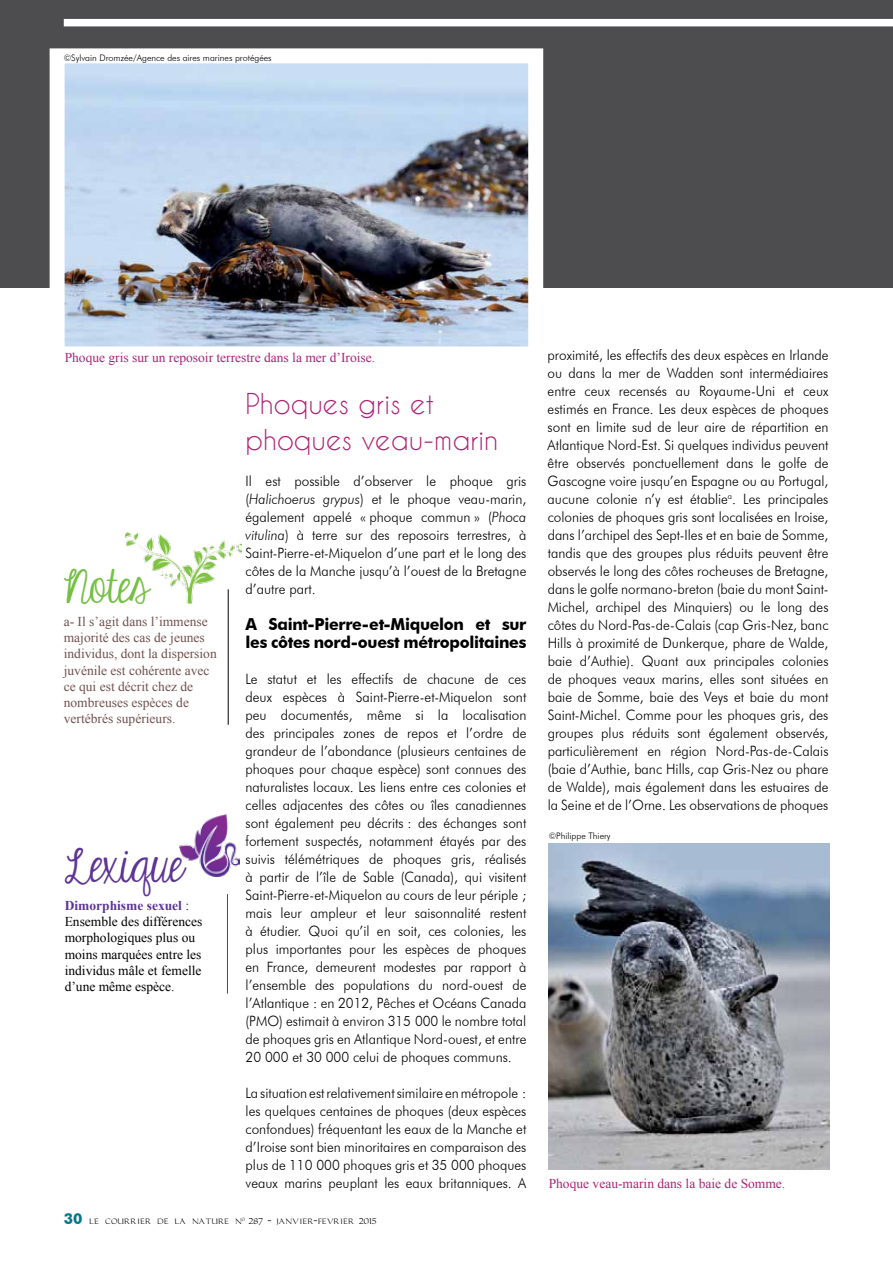
<style>
.page{position:relative;width:893px;height:1263px;background:#fff}
.page>*{position:absolute;margin:0;border:0;box-sizing:border-box;transform-origin:0 0}
.t1{font:48.3px "KG Eyes Wide Open";color:#5d3594}
.t2{font:48.3px "KG Eyes Wide Open";color:#75c044}
.t3{font:27px/36px "Caviar Dreams";color:#ac2476}
.t4{font:700 16.5px/18px "Futura BT";letter-spacing:-.02em;color:#000}
.t5{font:300 14.25px/18px "Futura BT";color:#000;text-align:justify;scale:.95 1}
.t6{font:13.5px/16.2px "Times New Roman";color:#70524e}
.t7{font:13.5px/16.2px "Times New Roman";color:#000}
.t8{font:13.5px "Times New Roman";color:#ac2476}
.t9{font:12px "Carolus Roman Font";color:#000}
.t10{font:300 9px "Futura BT";color:#000}
.s1{font-weight:700;color:#5d3594}
.s2{font-style:italic}
.s3{font-family:"Futura BT";font-weight:700;font-size:15px;color:#078}
.s4{font-size:9px}
</style>
<div class="page">
<div style="left:0;top:0;width:893px;height:288px;background:#4d4d4f"></div>
<div style="left:64px;top:19px;width:829px;height:7px;background:#fff"></div>
<img style="left:549px;top:843px;width:280px;height:326px">
<hr style="left:228px;top:589px;width:1px;height:136px;background:#000">
<img style="left:125px;top:532px;width:117px;height:72px">
<img style="left:66px;top:64px;width:461px;height:281px">
<div style="left:50px;top:48px;width:493px;height:313px;border:15px solid #fff"></div>
<hr style="left:227px;top:894px;width:1px;height:99px;background:#5d3594">
<img style="left:179px;top:814px;width:60px;height:62px">
<p class="t10" style="left:64px;top:52px;width:209px">©Sylvain Dromzée/Agence des aires marines protégées</p>
<p class="t8" style="left:65px;top:349px;width:312px">Phoque gris sur un reposoir terrestre dans la mer d’Iroise.</p>
<h1 class="t2" style="left:64px;top:561px;width:86px">Notes</h1>
<p class="t6" style="left:64px;top:613px;width:155px">a- Il s’agit dans l’immense majorité des cas de jeunes individus, dont la dispersion juvénile est cohérente avec ce qui est décrit chez de nombreuses espèces de vertébrés supérieurs.</p>
<h1 class="t1" style="left:65px;top:840px;width:120px">Lexique</h1>
<p class="t7" style="left:65px;top:897px;width:139px"><span class="s1">Dimorphisme sexuel</span> :<br>Ensemble des différences morphologiques plus ou moins marquées entre les individus mâle et femelle d’une même espèce.</p>
<h2 class="t3" style="left:246px;top:385px;width:254px">Phoques gris et phoques veau-marin</h2>
<p class="t5" style="left:246px;top:472px;width:297px">Il est possible d’observer le phoque gris (<span class="s2">Halichoerus grypus</span>) et le phoque veau-marin, également appelé « phoque commun » (<span class="s2">Phoca vitulina</span>) à terre sur des reposoirs terrestres, à Saint-Pierre-et-Miquelon d’une part et le long des côtes de la Manche jusqu’à l’ouest de la Bretagne d’autre part.</p>
<p class="t4" style="left:246px;top:615px;width:282px">A Saint-Pierre-et-Miquelon et sur les côtes nord-ouest métropolitaines</p>
<p class="t5" style="left:246px;top:670px;width:297px">Le statut et les effectifs de chacune de ces deux espèces à Saint-Pierre-et-Miquelon sont peu documentés, même si la localisation des principales zones de repos et l’ordre de grandeur de l’abondance (plusieurs centaines de phoques pour chaque espèce) sont connues des naturalistes locaux. Les liens entre ces colonies et celles adjacentes des côtes ou îles canadiennes sont également peu décrits : des échanges sont fortement suspectés, notamment étayés par des suivis télémétriques de phoques gris, réalisés à partir de l’île de Sable (Canada), qui visitent Saint-Pierre-et-Miquelon au cours de leur périple ; mais leur ampleur et leur saisonnalité restent à étudier. Quoi qu’il en soit, ces colonies, les plus importantes pour les espèces de phoques en France, demeurent modestes par rapport à l’ensemble des populations du nord-ouest de l’Atlantique : en 2012, Pêches et Océans Canada (PMO) estimait à environ 315 000 le nombre total de phoques gris en Atlantique Nord-ouest, et entre 20 000 et 30 000 celui de phoques communs.</p>
<p class="t5" style="left:246px;top:1084px;width:297px">La situation est relativement similaire en métropole : les quelques centaines de phoques (deux espèces confondues) fréquentant les eaux de la Manche et d’Iroise sont bien minoritaires en comparaison des plus de 110 000 phoques gris et 35 000 phoques veaux marins peuplant les eaux britanniques. A</p>
<p class="t9" style="left:64px;top:1215px;width:314px"><span class="s3">30</span> le courrier de la nature n<sup>0</sup> <span class="s4">287</span> - janvier-fevrier <span class="s4">2015’</span></p>
<p class="t5" style="left:548px;top:346px;width:297px">proximité, les effectifs des deux espèces en Irlande ou dans la mer de Wadden sont intermédiaires entre ceux recensés au Royaume-Uni et ceux estimés en France. Les deux espèces de phoques sont en limite sud de leur aire de répartition en Atlantique Nord-Est. Si quelques individus peuvent être observés ponctuellement dans le golfe de Gascogne voire jusqu’en Espagne ou au Portugal, aucune colonie n’y est établie<sup>a</sup>. Les principales colonies de phoques gris sont localisées en Iroise, dans l’archipel des Sept-Iles et en baie de Somme, tandis que des groupes plus réduits peuvent être observés le long des côtes rocheuses de Bretagne, dans le golfe normano-breton (baie du mont Saint-Michel, archipel des Minquiers) ou le long des côtes du Nord-Pas-de-Calais (cap Gris-Nez, banc Hills à proximité de Dunkerque, phare de Walde, baie d’Authie). Quant aux principales colonies de phoques veaux marins, elles sont situées en baie de Somme, baie des Veys et baie du mont Saint-Michel. Comme pour les phoques gris, des groupes plus réduits sont également observés, particulièrement en région Nord-Pas-de-Calais (baie d’Authie, banc Hills, cap Gris-Nez ou phare de Walde), mais également dans les estuaires de la Seine et de l’Orne. Les observations de phoques</p>
<p class="t10" style="left:549px;top:831px;width:63px">©Philippe Thiery</p>
<p class="t8" style="left:549px;top:1175px;width:238px">Phoque veau-marin dans la baie de Somme.</p>
</div>
